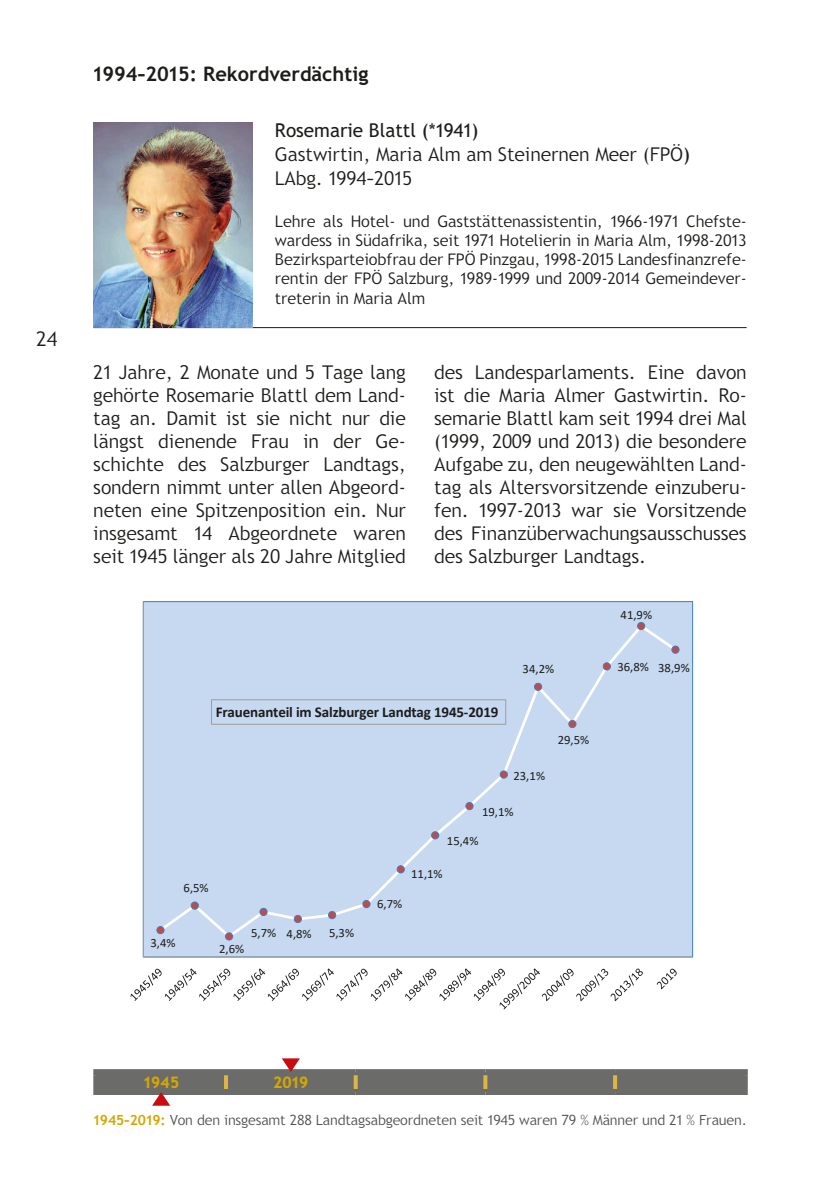
<style>
.page{position:relative;width:840px;height:1191px;background:#fff}
.page>*{position:absolute;margin:0;border:0;box-sizing:border-box;transform-origin:0 0}
.ZwiTi{font:700 20px "Trebuchet SBG2";color:#1d1d1b}
.t1{font:300 20px "Trebuchet SBG2";color:#1d1d1b}
.Grundtext_ohne_Einrü{font:300 19px/23px "Trebuchet SBG2";color:#1d1d1b;text-align:justify}
.Info_Person{font:300 19px/24px "Trebuchet SBG2";color:#1d1d1b}
.Biografie{font:300 16px/19.2px "Trebuchet SBG2";color:#1d1d1b;text-align:justify}
.FT_7pt__Bildtext{font:900 16px "Trebuchet SBG2";color:#d5a702}
.Info_Person-2{font:700 15px "Calibri";letter-spacing:-.01em;color:#1d1d1b}
.Zeitleiste{font:300 14px "Trebuchet SBG2";letter-spacing:-.005em;color:#525251}
.t2{font:12.6px "Calibri";color:#1d1d1b}
.s1{font-weight:400}
.s2{font-weight:700;color:#d5a702}
</style>
<div class="page">
<hr style="left:93px;top:327px;width:182px;height:1px;background:#1d1d1b">
<hr style="left:275px;top:327px;width:471px;height:1px;background:#1d1d1b">
<img style="left:93px;top:123px;width:159px;height:204px">
<div style="left:93px;top:1069px;width:133px;height:6px;background:#6b6b6a"></div>
<div style="left:93px;top:1075px;width:6px;height:14px;background:#6b6b6a"></div>
<div style="left:614px;top:1069px;width:133px;height:6px;background:#6b6b6a"></div>
<div style="left:741px;top:1075px;width:6px;height:14px;background:#6b6b6a"></div>
<div style="left:93px;top:1089px;width:133px;height:6px;background:#6b6b6a"></div>
<div style="left:614px;top:1089px;width:133px;height:6px;background:#6b6b6a"></div>
<svg style="left:96px;top:1058px;width:648px;height:47px"></svg>
<div style="left:143px;top:601px;width:549px;height:356px;background:#c6d9f1"></div>
<hr style="left:143px;top:601px;width:1px;height:356px;background:#a2a2a1">
<hr style="left:143px;top:956px;width:549px;height:1px;background:#a2a2a1">
<svg style="left:159px;top:622px;width:519px;height:318px"></svg>
<div style="left:157px;top:926px;width:7px;height:7px;background:#c04b48;border-radius:50%"></div>
<div style="left:156px;top:926px;width:8px;height:8px;border:1px solid #467cbc;border-radius:50%"></div>
<div style="left:191px;top:902px;width:7px;height:7px;background:#c04b48;border-radius:50%"></div>
<div style="left:191px;top:901px;width:8px;height:8px;border:1px solid #467cbc;border-radius:50%"></div>
<div style="left:225px;top:932px;width:7px;height:8px;background:#c04b48;border-radius:50%"></div>
<div style="left:225px;top:932px;width:8px;height:8px;border:1px solid #467cbc;border-radius:50%"></div>
<div style="left:260px;top:908px;width:7px;height:7px;background:#c04b48;border-radius:50%"></div>
<div style="left:259px;top:908px;width:8px;height:8px;border:1px solid #467cbc;border-radius:50%"></div>
<div style="left:294px;top:915px;width:7px;height:7px;background:#c04b48;border-radius:50%"></div>
<div style="left:293px;top:915px;width:9px;height:8px;border:1px solid #467cbc;border-radius:50%"></div>
<div style="left:328px;top:911px;width:7px;height:7px;background:#c04b48;border-radius:50%"></div>
<div style="left:328px;top:911px;width:8px;height:8px;border:1px solid #467cbc;border-radius:50%"></div>
<div style="left:362px;top:900px;width:8px;height:7px;background:#c04b48;border-radius:50%"></div>
<div style="left:362px;top:900px;width:8px;height:8px;border:1px solid #467cbc;border-radius:50%"></div>
<div style="left:397px;top:865px;width:7px;height:8px;background:#c04b48;border-radius:50%"></div>
<div style="left:396px;top:865px;width:8px;height:8px;border:1px solid #467cbc;border-radius:50%"></div>
<div style="left:431px;top:831px;width:7px;height:8px;background:#c04b48;border-radius:50%"></div>
<div style="left:431px;top:831px;width:8px;height:8px;border:1px solid #467cbc;border-radius:50%"></div>
<div style="left:465px;top:802px;width:8px;height:7px;background:#c04b48;border-radius:50%"></div>
<div style="left:465px;top:802px;width:8px;height:8px;border:1px solid #467cbc;border-radius:50%"></div>
<div style="left:500px;top:771px;width:7px;height:7px;background:#c04b48;border-radius:50%"></div>
<div style="left:499px;top:770px;width:8px;height:8px;border:1px solid #467cbc;border-radius:50%"></div>
<div style="left:534px;top:683px;width:7px;height:7px;background:#c04b48;border-radius:50%"></div>
<div style="left:533px;top:683px;width:9px;height:8px;border:1px solid #467cbc;border-radius:50%"></div>
<div style="left:568px;top:720px;width:7px;height:7px;background:#c04b48;border-radius:50%"></div>
<div style="left:568px;top:720px;width:8px;height:8px;border:1px solid #467cbc;border-radius:50%"></div>
<div style="left:603px;top:663px;width:7px;height:7px;background:#c04b48;border-radius:50%"></div>
<div style="left:602px;top:662px;width:8px;height:8px;border:1px solid #467cbc;border-radius:50%"></div>
<svg style="left:637px;top:622px;width:7px;height:7px"></svg>
<div style="left:636px;top:622px;width:8px;height:8px;border:1px solid #467cbc;border-radius:50%"></div>
<div style="left:671px;top:646px;width:7px;height:7px;background:#c04b48;border-radius:50%"></div>
<div style="left:671px;top:645px;width:8px;height:8px;border:1px solid #467cbc;border-radius:50%"></div>
<svg style="left:130px;top:968px;width:512px;height:41px"></svg>
<svg style="left:656px;top:968px;width:20px;height:21px"></svg>
<div style="left:211px;top:699px;width:295px;height:25px;border:1px solid #9d9d9d"></div>
<p class="t1" style="left:36px;top:326px;width:22px">24</p>
<p class="ZwiTi" style="left:93px;top:61px;width:276px">1994–2015: Rekordverdächtig</p>
<p class="Info_Person" style="left:275px;top:118px;width:416px"><span class="s1">Rosemarie Blattl (*1941)<br></span>Gastwirtin, Maria Alm am Steinernen Meer (FPÖ<span class="s1">)<br></span>LAbg. 1994–2015</p>
<p class="Biografie" style="left:275px;top:212px;width:473px">Lehre als Hotel- und Gaststättenassistentin, 1966-1971 Chefste&shy;wardess in Südafrika, seit 1971 Hotelierin in Maria Alm, 1998-2013<br>Bezirksparteiobfrau der FPÖ Pinzgau, 1998-2015 Landesfinanzrefe&shy;rentin der FPÖ Salzburg, 1989-1999 und 2009-2014 Gemeindever&shy;treterin in Maria Alm</p>
<p class="Grundtext_ohne_Einrü" style="left:93px;top:361px;width:314px">21 Jahre, 2 Monate und 5 Tage lang gehörte Rosemarie Blattl dem Land&shy;tag an. Damit ist sie nicht nur die längst dienende Frau in der Ge&shy;schichte des Salzburger Landtags, sondern nimmt unter allen Abgeord&shy;neten eine Spitzenposition ein. Nur insgesamt 14 Abgeordnete waren seit 1945 länger als 20 Jahre Mitglied</p>
<p class="Grundtext_ohne_Einrü" style="left:434px;top:361px;width:314px">des Landesparlaments. Eine davon ist die Maria Almer Gastwirtin. Ro&shy;semarie Blattl kam seit 1994 drei Mal (1999, 2009 und 2013) die besondere Aufgabe zu, den neugewählten Land&shy;tag als Altersvorsitzende einzuberu&shy;fen. 1997-2013 war sie Vorsitzende des Finanzüberwachungsausschusses des Salzburger Landtags.</p>
<p class="t2" style="left:522px;top:660px;width:33px">34,2%</p>
<p class="Info_Person-2" style="left:215px;top:701px;width:284px">Frauenanteil im Salzburger Landtag 1945-2019</p>
<p class="t2" style="left:183px;top:879px;width:27px">6,5%</p>
<p class="t2" style="left:150px;top:934px;width:27px">3,4%</p>
<p class="t2" style="left:251px;top:924px;width:62px">5,7% 4,8%</p>
<p class="t2" style="left:329px;top:924px;width:27px">5,3%</p>
<p class="t2" style="left:219px;top:940px;width:27px">2,6%</p>
<p class="t2" style="left:513px;top:767px;width:33px">23,1%</p>
<p class="t2" style="left:377px;top:895px;width:27px">6,7%</p>
<p class="t2" style="left:482px;top:803px;width:33px">19,1%</p>
<p class="t2" style="left:446px;top:832px;width:33px">15,4%</p>
<p class="t2" style="left:411px;top:864px;width:33px">11,1%</p>
<p class="t2" style="left:557px;top:731px;width:33px">29,5%</p>
<p class="t2" style="left:620px;top:606px;width:33px">41,9%</p>
<p class="t2" style="left:617px;top:657px;width:33px">36,8%</p>
<p class="t2" style="left:657px;top:659px;width:33px">38,9%</p>
<p class="FT_7pt__Bildtext" style="left:144px;top:1072px;width:37px">1945</p>
<p class="FT_7pt__Bildtext" style="left:273px;top:1072px;width:37px">2019</p>
<p class="Zeitleiste" style="left:93px;top:1111px;width:654px"><span class="s2">1945–2019:</span> Von den insgesamt 288 Landtagsabgeordneten seit 1945 waren 79 % Männer und 21 % Frauen.</p>
</div>
